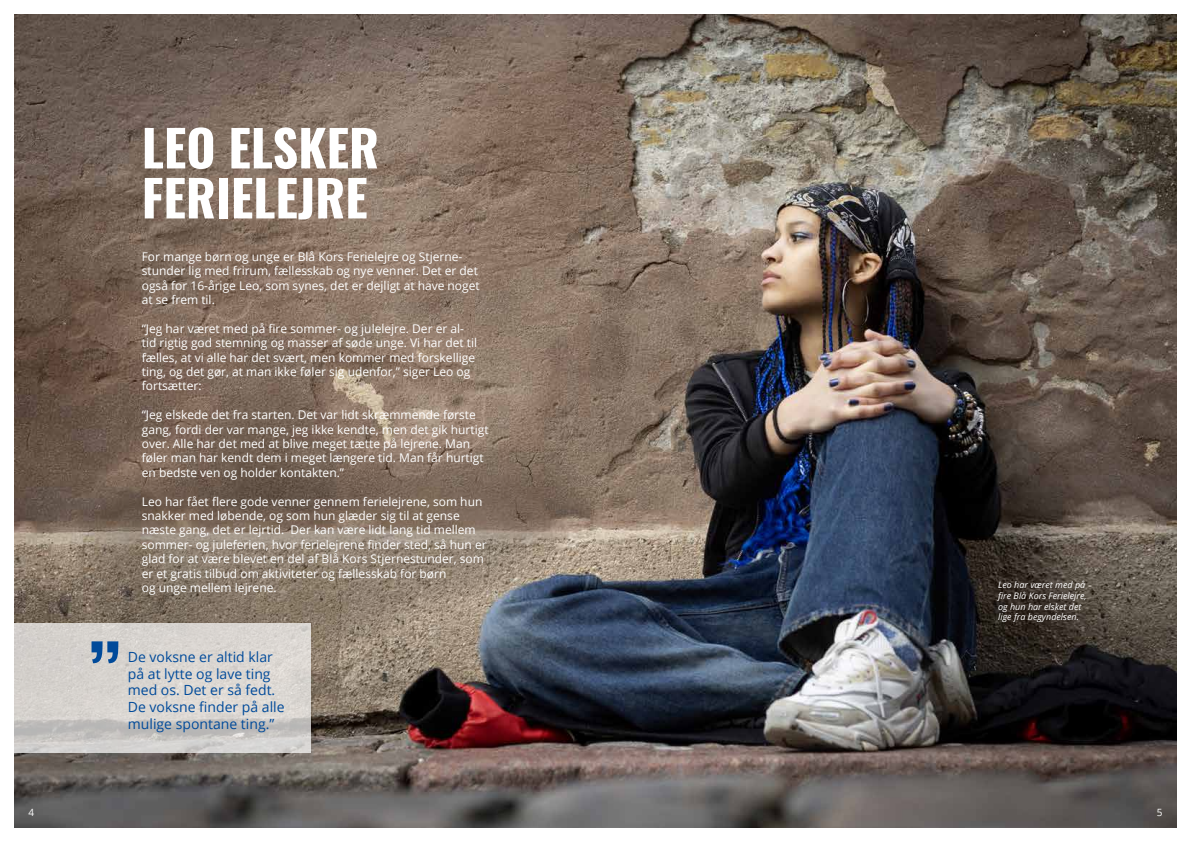
<style>
.page{position:relative;width:1191px;height:842px;background:#fff}
.page>*{position:absolute;margin:0;border:0;box-sizing:border-box;transform-origin:0 0}
.t1{font:700 77px "Oswald";color:#004a9a}
.t2{font:700 50px/50px "Oswald";color:#fff}
.t3{font:14px/16.8px "Open Sans";color:#004a9a}
.t4{font:12px/14.4px "Open Sans";color:#fff}
.t5{font:10px "Open Sans";color:#fff}
.t6{font:italic 9px/10.8px "Open Sans";color:#fff}
</style>
<div class="page">
<img style="left:14px;top:14px;width:1162px;height:814px">
<svg style="left:68px;top:436px;width:516px;height:247px;background:#807267"></svg>
<svg style="left:14px;top:623px;width:296px;height:130px;background:#d4d1cd"></svg>
<h2 class="t2" style="left:142px;top:126px;width:239px">LEO ELSKER<br>FERIELEJRE</h2>
<p class="t4" style="left:142px;top:249px;width:339px">For mange børn og unge er Blå Kors Ferielejre og Stjerne&shy;stunder lig med frirum, fællesskab og nye venner. Det er det også for 16-årige Leo, som synes, det er dejligt at have noget at se frem til.</p>
<p class="t4" style="left:142px;top:321px;width:337px">“Jeg har været med på fire sommer- og julelejre. Der er al&shy;tid rigtig god stemning og masser af søde unge. Vi har det til fælles, at vi alle har det svært, men kommer med forskellige ting, og det gør, at man ikke føler sig udenfor,” siger Leo og fortsætter:</p>
<p class="t4" style="left:142px;top:407px;width:348px">“Jeg elskede det fra starten. Det var lidt skræmmende første gang, fordi der var mange, jeg ikke kendte, men det gik hurtigt over. Alle har det med at blive meget tætte på lejrene. Man føler man har kendt dem i meget længere tid. Man får hurtigt en bedste ven og holder kontakten.”</p>
<p class="t4" style="left:142px;top:494px;width:346px">Leo har fået flere gode venner gennem ferielejrene, som hun snakker med løbende, og som hun glæder sig til at gense næste gang, det er lejrtid. Der kan være lidt lang tid mellem sommer- og juleferien, hvor ferielejrene finder sted, så hun er glad for at være blevet en del af Blå Kors Stjernestunder, som er et gratis tilbud om aktiviteter og fællesskab for børn<br>og unge mellem lejrene.</p>
<h1 class="t1" style="left:87px;top:632px;width:35px">”</h1>
<p class="t3" style="left:128px;top:648px;width:158px">De voksne er altid klar på at lytte og lave ting med os. Det er så fedt.<br>De voksne finder på alle mulige spontane ting.”</p>
<p class="t6" style="left:998px;top:579px;width:90px">Leo har været med på fire Blå Kors Ferielejre, og hun har elsket det lige fra begyndelsen.</p>
<p class="t5" style="left:28px;top:805px;width:7px">4</p>
<p class="t5" style="left:1156px;top:805px;width:7px">5</p>
</div>
